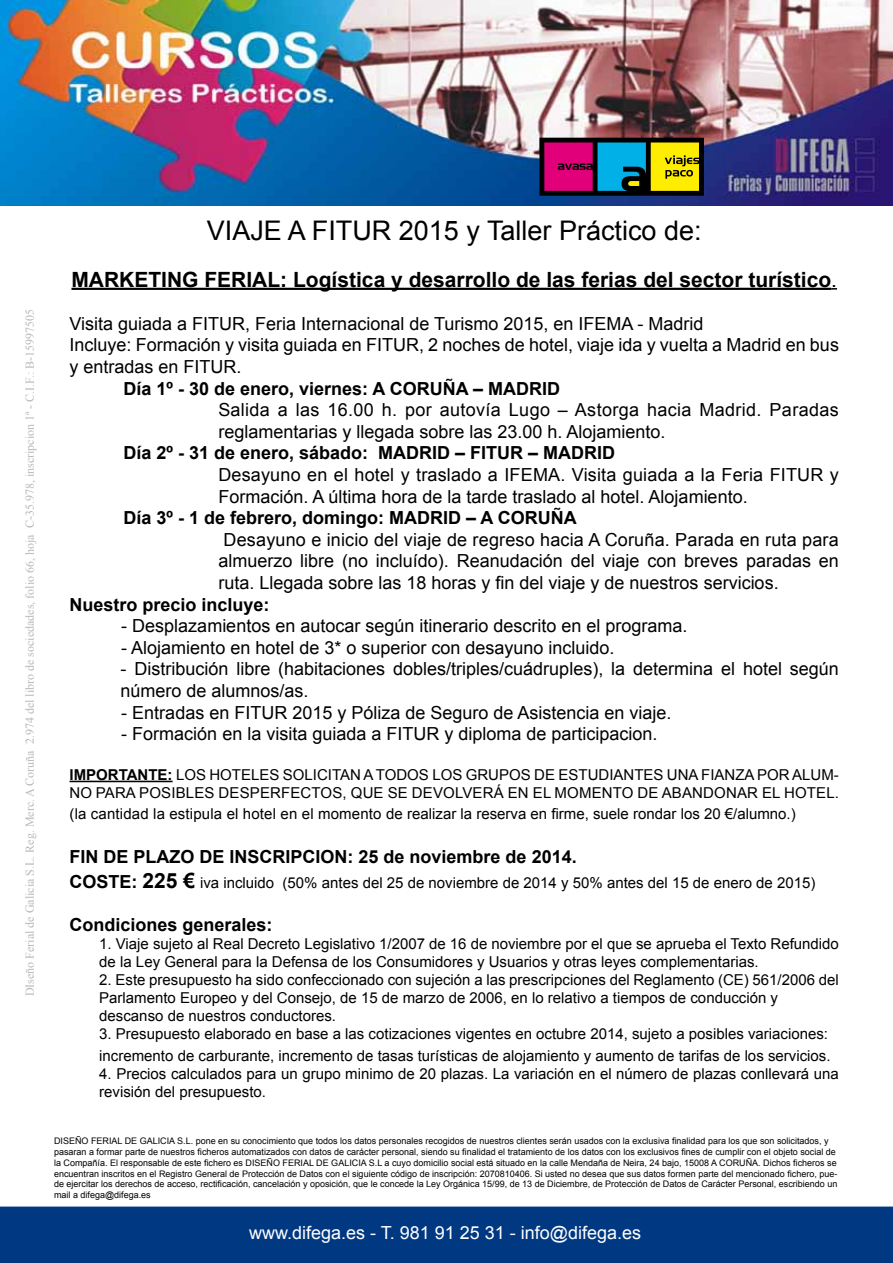
<style>
.page{position:relative;width:893px;height:1263px;background:#fff}
.page>*{position:absolute;margin:0;border:0;box-sizing:border-box;transform-origin:0 0}
.t1{font:27px "Arial";color:#000}
.t2{font:700 21px "Arial";color:#000}
.t3{font:18px/21.6px "Arial";color:#000}
.t4{font:700 18px "Arial";color:#000}
.t5{font:18px/21.6px "Arial";letter-spacing:.02em;color:#000}
.t6{font:18px "Arial";color:#fff}
.t7{font:15px/18px "Arial";color:#000}
.t8{font:12px "Times New Roman";color:#b7b9ba}
.t9{font:9px/10.8px "Arial";color:#000}
.s1{font-weight:400}
.s2{font-weight:700}
.s3{font-weight:700;font-size:18px}
.s4{font-weight:700;font-size:21px}
</style>
<div class="page">
<img style="left:0;top:0;width:893px;height:205px">
<hr style="left:71px;top:288px;width:760px;height:2px;background:#000">
<svg style="left:831px;top:288px;width:6px;height:2px"></svg>
<hr style="left:70px;top:781px;width:103px;height:1px;background:#000">
<div style="left:1px;top:1207px;width:891px;height:55px;background:#003882"></div>
<div style="left:0;top:1206px;width:893px;height:57px;border:2px solid #003882"></div>
<svg style="left:539px;top:138px;width:165px;height:58px;background:#6d584a"></svg>
<p class="t8" style="left:22px;top:996px;width:689px;rotate:-90deg">DIseño Ferial de Galicia S.L. Reg. Merc. A Coruña 2.974 del libro de sociedades, folio 66, hoja C-35.978, inscripcion 1ª - C.I.F.: B-15997505</p>
<h1 class="t1" style="left:207px;top:213px;width:496px">VIAJE A FITUR 2015 y Taller Práctico de:</h1>
<h2 class="t2" style="left:71px;top:265px;width:767px">MARKETING FERIAL: Logística y desarrollo de las ferias del sector turístico<span class="s1">.</span></h2>
<p class="t3" style="left:70px;top:313px;width:771px">Visita guiada a FITUR, Feria Internacional de Turismo 2015, en IFEMA - Madrid<br>Incluye: Formación y visita guiada en FITUR, 2 noches de hotel, viaje ida y vuelta a Madrid en bus y entradas en FITUR.</p>
<p class="t4" style="left:124px;top:376px;width:438px">Día 1º - 30 de enero, viernes: A CORUÑA – MADRID</p>
<p class="t5" style="left:218px;top:399px;width:622px">Salida a las 16.00 h. por autovía Lugo – Astorga hacia Madrid. Paradas reglamentarias y llegada sobre las 23.00 h. Alojamiento.</p>
<p class="t4" style="left:124px;top:441px;width:493px">Día 2º - 31 de enero, sábado: MADRID – FITUR – MADRID</p>
<p class="t3" style="left:218px;top:464px;width:622px">Desayuno en el hotel y traslado a IFEMA. Visita guiada a la Feria FITUR y<br>Formación. A última hora de la tarde traslado al hotel. Alojamiento.</p>
<p class="t4" style="left:124px;top:506px;width:455px">Día 3º - 1 de febrero, domingo: MADRID – A CORUÑA</p>
<p class="t3" style="left:218px;top:529px;width:622px;text-align:justify">Desayuno e inicio del viaje de regreso hacia A Coruña. Parada en ruta para almuerzo libre (no incluído). Reanudación del viaje con breves paradas en ruta. Llegada sobre las 18 horas y fin del viaje y de nuestros servicios.</p>
<p class="t4" style="left:70px;top:592px;width:202px">Nuestro precio incluye:</p>
<p class="t3" style="left:121px;top:615px;width:568px">- Desplazamientos en autocar según itinerario descrito en el programa.</p>
<p class="t3" style="left:121px;top:637px;width:495px">- Alojamiento en hotel de 3* o superior con desayuno incluido.</p>
<p class="t3" style="left:121px;top:658px;width:720px">- Distribución libre (habitaciones dobles/triples/cuádruples), la determina el hotel según número de alumnos/as.</p>
<p class="t3" style="left:121px;top:702px;width:552px">- Entradas en FITUR 2015 y Póliza de Seguro de Asistencia en viaje.</p>
<p class="t3" style="left:121px;top:723px;width:538px">- Formación en la visita guiada a FITUR y diploma de participacion.</p>
<p class="t7" style="left:70px;top:766px;width:771px"><span class="s2">IMPORTANTE:</span> LOS HOTELES SOLICITAN A TODOS LOS GRUPOS DE ESTUDIANTES UNA FIANZA POR ALUM-<br>NO PARA POSIBLES DESPERFECTOS, QUE SE DEVOLVERÁ EN EL MOMENTO DE ABANDONAR EL HOTEL.</p>
<p class="t7" style="left:70px;top:805px;width:728px">(la cantidad la estipula el hotel en el momento de realizar la reserva en firme, suele rondar los 20 €/alumno.)</p>
<p class="t4" style="left:70px;top:844px;width:509px">FIN DE PLAZO DE INSCRIPCION: 25 de noviembre de 2014.</p>
<p class="t7" style="left:70px;top:874px;width:747px"><span class="s3">COSTE:</span> <span class="s4">225 €</span> iva incluido (50% antes del 25 de noviembre de 2014 y 50% antes del 15 de enero de 2015)</p>
<p class="t4" style="left:70px;top:913px;width:205px">Condiciones generales:</p>
<p class="t7" style="left:99px;top:935px;width:741px">1. Viaje sujeto al Real Decreto Legislativo 1/2007 de 16 de noviembre por el que se aprueba el Texto Refundido de la Ley General para la Defensa de los Consumidores y Usuarios y otras leyes complementarias.</p>
<p class="t7" style="left:99px;top:971px;width:741px">2. Este presupuesto ha sido confeccionado con sujeción a las prescripciones del Reglamento (CE) 561/2006 del<br>Parlamento Europeo y del Consejo, de 15 de marzo de 2006, en lo relativo a tiempos de conducción y descanso de nuestros conductores.</p>
<p class="t7" style="left:99px;top:1023px;width:733px;line-height:21.6px">3. Presupuesto elaborado en base a las cotizaciones vigentes en octubre 2014, sujeto a posibles variaciones: incremento de carburante, incremento de tasas turísticas de alojamiento y aumento de tarifas de los servicios.</p>
<p class="t7" style="left:99px;top:1064px;width:741px">4. Precios calculados para un grupo minimo de 20 plazas. La variación en el número de plazas conllevará una revisión del presupuesto.</p>
<p class="t9" style="left:54px;top:1136px;width:785px">DISEÑO FERIAL DE GALICIA S.L. pone en su conocimiento que todos los datos personales recogidos de nuestros clientes serán usados con la exclusiva finalidad para los que son solicitados, y pasaran a formar parte de nuestros ficheros automatizados con datos de carácter personal, siendo su finalidad el tratamiento de los datos con los exclusivos fines de cumplir con el objeto social de la Compañía. El responsable de este fichero es DISEÑO FERIAL DE GALICIA S.L a cuyo domicilio social está situado en la calle Mendaña de Neira, 24 bajo, 15008 A CORUÑA. Dichos ficheros se encuentran inscritos en el Registro General de Protección de Datos con el siguiente código de inscripción: 2070810406. Si usted no desea que sus datos formen parte del mencionado fichero, pue&shy;de ejercitar los derechos de acceso, rectificación, cancelación y oposición, que le concede la Ley Orgánica 15/99, de 13 de Diciembre, de Protección de Datos de Carácter Personal, escribiendo un mail a difega@difega.es</p>
<p class="t6" style="left:249px;top:1221px;width:394px">www.difega.es - T. 981 91 25 31 - info@difega.es</p>
</div>
